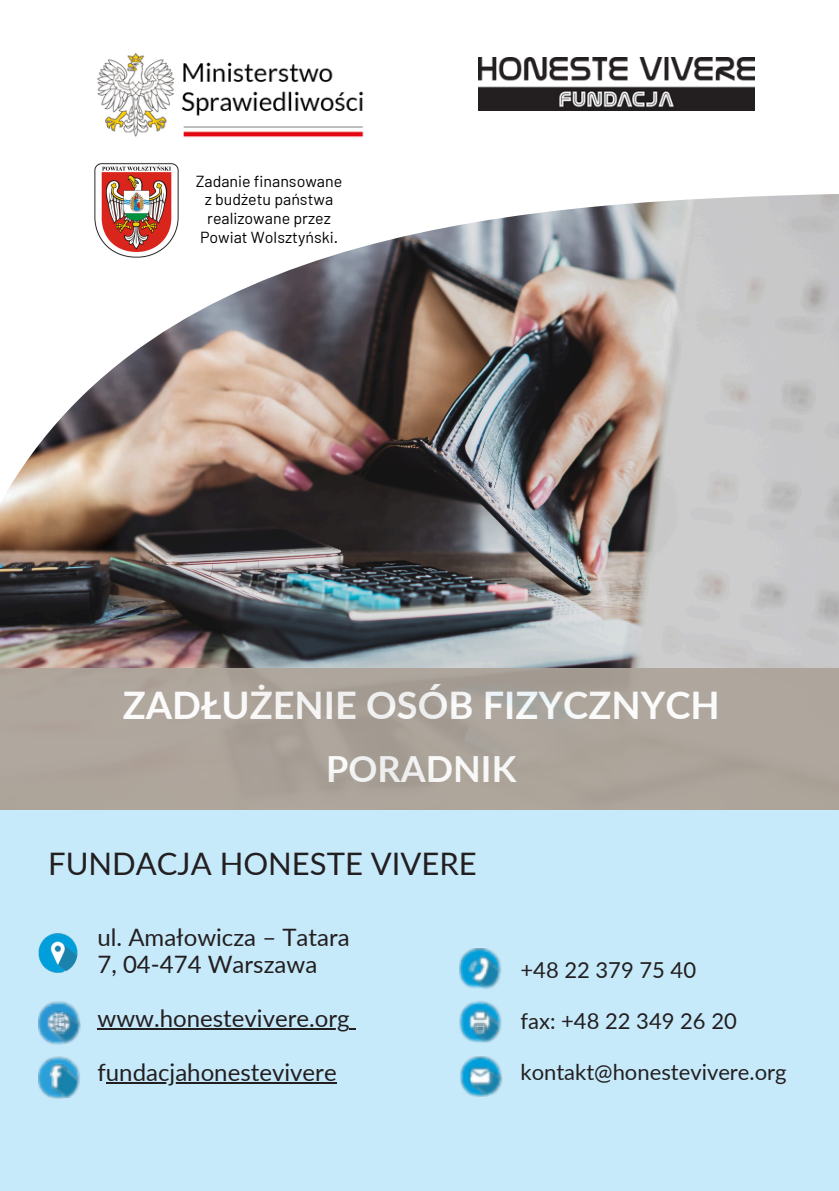
<style>
.page{position:relative;width:839px;height:1191px;background:#fff}
.page>*{position:absolute;margin:0;border:0;box-sizing:border-box;transform-origin:0 0}
.t1{font:700 38px "Lato";color:#fff}
.t2{font:700 36px "Lato";color:#fff}
.t3{font:31px "Lato";color:#231f20}
.t4{font:24px/27px "Lato";color:#231f20}
.t5{font:22px "Lato";color:#231f20}
.t6{font:16px/18.6px "Barlow";color:#000;text-align:center}
</style>
<div class="page">
<img style="left:0;top:194px;width:838px;height:475px">
<div style="left:0;top:669px;width:838px;height:195px;background:#ada49a"></div>
<div style="left:0;top:811px;width:838px;height:380px;background:#c7eafb"></div>
<img style="left:38px;top:933px;width:40px;height:40px">
<img style="left:39px;top:1001px;width:39px;height:44px">
<img style="left:50px;top:1012px;width:31px;height:31px">
<svg style="left:48px;top:1010px;width:23px;height:24px"></svg>
<img style="left:39px;top:1056px;width:36px;height:42px">
<img style="left:52px;top:1064px;width:28px;height:33px">
<img style="left:50px;top:1064px;width:14px;height:26px">
<svg style="left:56px;top:1070px;width:7px;height:8px"></svg>
<img style="left:459px;top:948px;width:40px;height:41px">
<img style="left:475px;top:958px;width:27px;height:31px">
<img style="left:473px;top:956px;width:18px;height:26px">
<svg style="left:469px;top:960px;width:11px;height:14px"></svg>
<img style="left:459px;top:1001px;width:39px;height:41px">
<img style="left:473px;top:1010px;width:28px;height:33px">
<img style="left:469px;top:1014px;width:22px;height:15px">
<svg style="left:475px;top:1010px;width:14px;height:23px"></svg>
<img style="left:459px;top:1056px;width:42px;height:40px">
<img style="left:471px;top:1070px;width:31px;height:27px">
<img style="left:469px;top:1070px;width:22px;height:15px">
<img style="left:471px;top:1068px;width:21px;height:9px">
<img style="left:97px;top:53px;width:267px;height:85px">
<img style="left:478px;top:58px;width:276px;height:52px">
<hr style="left:97px;top:1028px;width:253px;height:2px;background:#231f20">
<svg style="left:350px;top:1028px;width:6px;height:2px"></svg>
<hr style="left:106px;top:1082px;width:231px;height:2px;background:#231f20">
<img style="left:88px;top:163px;width:96px;height:98px">
<p class="t6" style="left:196px;top:171px;width:148px">Zadanie finansowane z budżetu państwa realizowane przez<br>Powiat Wolsztyński.</p>
<h1 class="t1" style="left:123px;top:682px;width:598px">ZADŁUŻENIE OSÓB FIZYCZNYCH</h1>
<h2 class="t2" style="left:326px;top:746px;width:191px">PORADNIK</h2>
<h2 class="t3" style="left:48px;top:845px;width:430px">FUNDACJA HONESTE VIVERE</h2>
<p class="t4" style="left:97px;top:923px;width:254px">ul. Amałowicza – Tatara<br>7, 04-474 Warszawa</p>
<p class="t4" style="left:97px;top:1004px;width:254px">www.honestevivere.org</p>
<p class="t4" style="left:97px;top:1058px;width:241px">fundacjahonestevivere</p>
<h1 class="t5" style="left:520px;top:956px;width:177px">+48 22 379 75 40</h1>
<h1 class="t5" style="left:520px;top:1007px;width:218px">fax: +48 22 349 26 20</h1>
<h1 class="t5" style="left:520px;top:1058px;width:268px">kontakt@honestevivere.org</h1>
</div>
